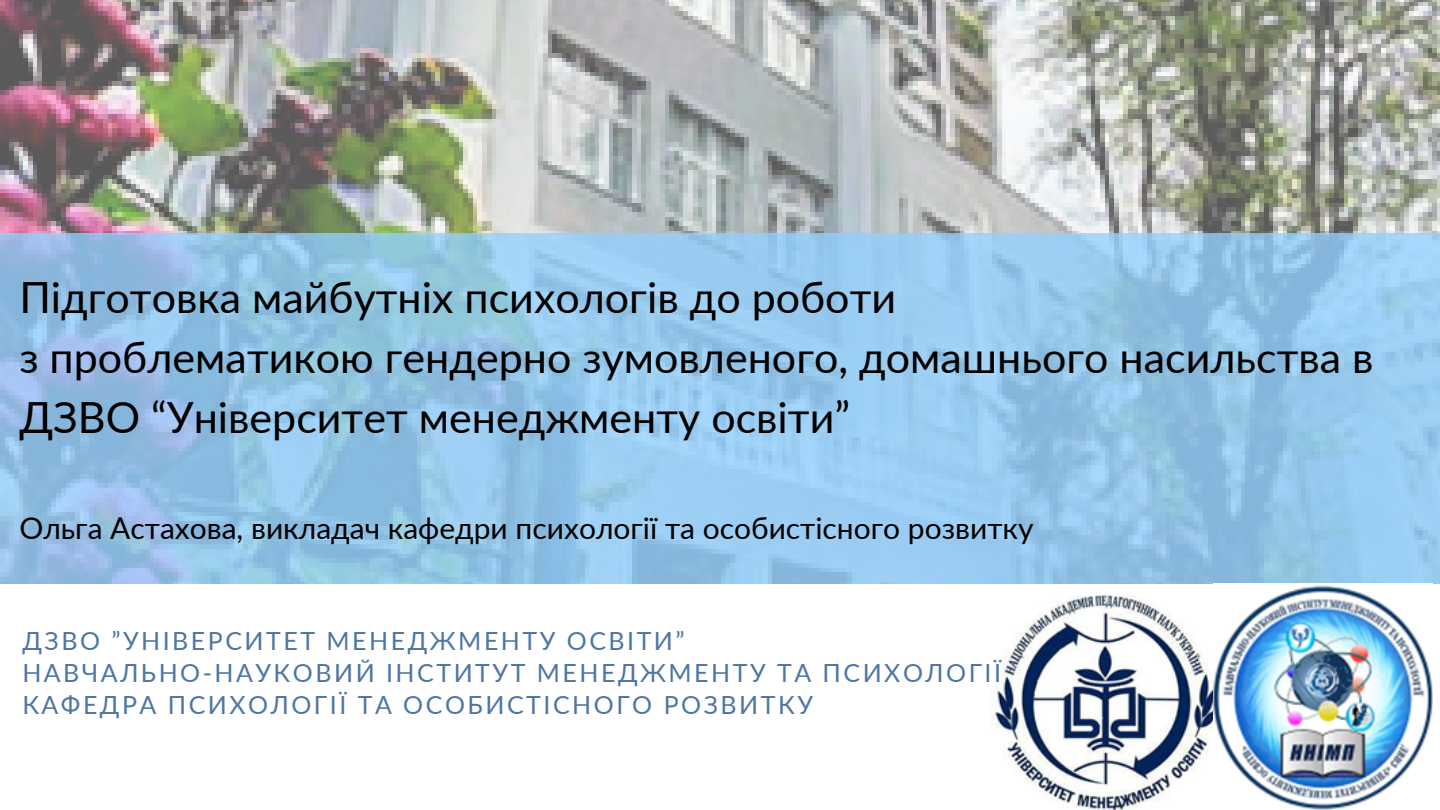
<style>
.page{position:relative;width:1440px;height:810px;background:#fff}
.page>*{position:absolute;margin:0;border:0;box-sizing:border-box;transform-origin:0 0}
.t1{font:43px/60px "Lato";color:#000}
.t2{font:30px "Lato";color:#000}
.t3{font:25px "Lato";letter-spacing:.1em;color:#4e76a3}
</style>
<div class="page">
<img style="left:0;top:1px;width:1440px;height:233px">
<svg style="left:0;top:234px;width:1440px;height:350px;background:#95c5e9"></svg>
<img style="left:989px;top:595px;width:225px;height:215px">
<img style="left:1214px;top:585px;width:219px;height:225px">
<p class="t1" style="left:19px;top:266px;width:878px">Підготовка майбутніх психологів до роботи</p>
<p class="t1" style="left:19px;top:326px;width:1356px">з проблематикою гендерно зумовленого, домашнього насильства в<br>ДЗВО “Університет менеджменту освіти”</p>
<p class="t2" style="left:19px;top:509px;width:1016px">Ольга Астахова, викладач кафедри психології та особистісного розвитку</p>
<p class="t3" style="left:22px;top:625px;width:664px">ДЗВО ”УНІВЕРСИТЕТ МЕНЕДЖМЕНТУ ОСВІТИ”</p>
<p class="t3" style="left:22px;top:657px;width:980px">НАВЧАЛЬНО-НАУКОВИЙ ІНСТИТУТ МЕНЕДЖМЕНТУ ТА ПСИХОЛОГІЇ</p>
<p class="t3" style="left:22px;top:690px;width:792px">КАФЕДРА ПСИХОЛОГІЇ ТА ОСОБИСТІСНОГО РОЗВИТКУ</p>
</div>
